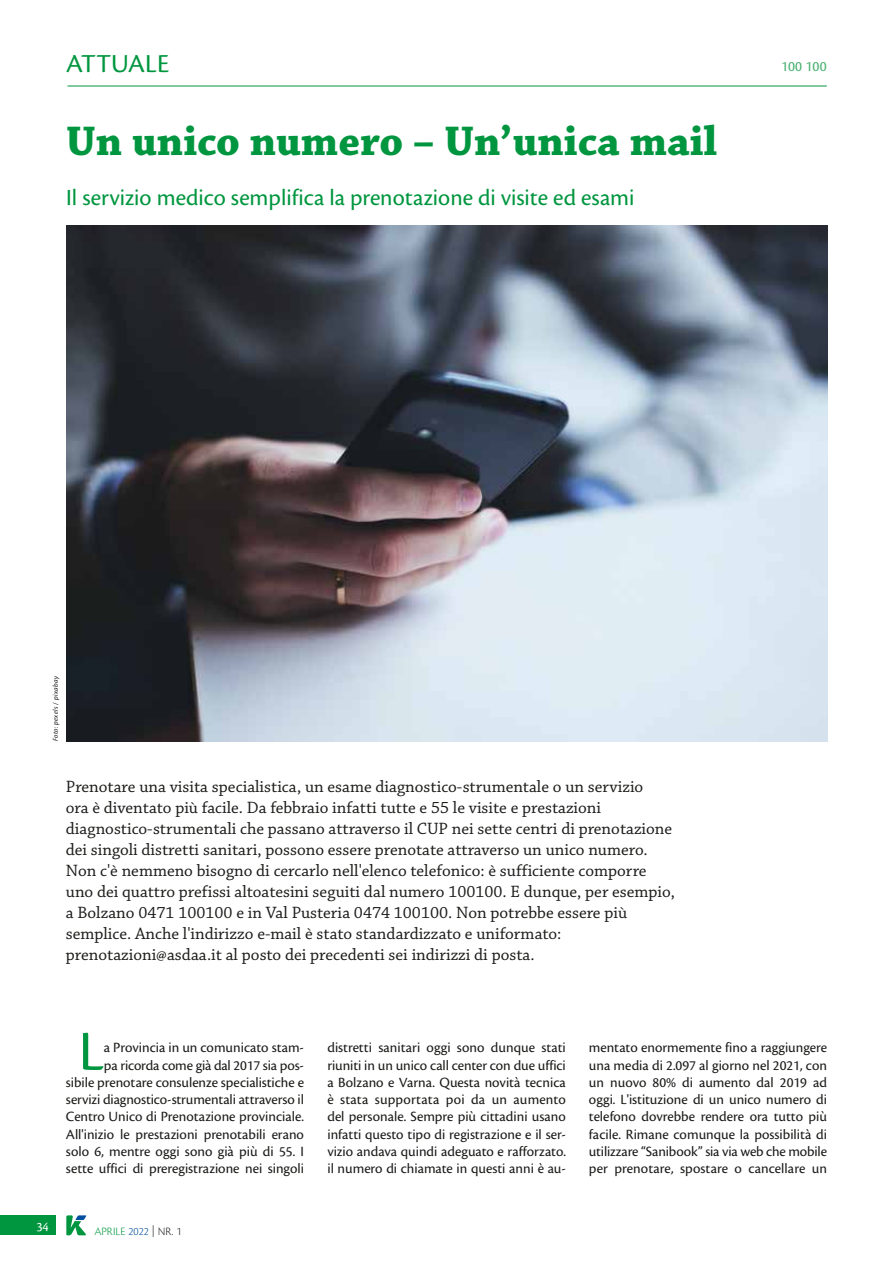
<style>
.page{position:relative;width:893px;height:1263px;background:#fff}
.page>*{position:absolute;margin:0;border:0;box-sizing:border-box;transform-origin:0 0}
.t1{font:58.65px "Cronos Pro";color:#00963f}
.t2{font:700 43.5px "Chaparral Pro";color:#00963f}
.t3{font:27px "Cronos Pro";letter-spacing:.005em;color:#00963f}
.t4{font:24px "Cronos Pro";color:#00963f}
.t5{font:17.25px/21px "Chaparral Pro";color:#1a1a18}
.t6{font:15px "Cronos Pro";letter-spacing:.01em;color:#47b16f}
.t7{font:14.7px/17.2px "Cronos Pro";color:#1a1a18;text-align:justify}
.t8{font:13.5px "Cronos Pro";color:#fff}
.t9{font:300 11.7px "Cronos Pro";color:#00963f}
.t10{font:italic 7.5px "Cronos Pro";letter-spacing:.025em;color:#1a1a18}
.s1{color:#004e9e}
.s2{color:#1a1a18}
</style>
<div class="page">
<img style="left:66px;top:225px;width:761px;height:517px">
<svg style="left:66px;top:1215px;width:20px;height:20px"></svg>
<div style="left:0;top:1215px;width:55px;height:20px;background:#00963f"></div>
<hr style="left:68px;top:86px;width:759px;height:1px;background:#00963f">
<h3 class="t3" style="left:66px;top:48px;width:105px">ATTUALE</h3>
<p class="t6" style="left:781px;top:58px;width:47px">100 100</p>
<h2 class="t2" style="left:66px;top:116px;width:652px">Un unico numero – Un’unica mail</h2>
<h3 class="t4" style="left:66px;top:184px;width:570px">Il servizio medico semplifica la prenotazione di visite ed esami</h3>
<p class="t10" style="left:51px;top:741px;width:67px;rotate:-90deg">Foto: pexels / pixabay</p>
<p class="t5" style="left:66px;top:777px;width:611px">Prenotare una visita specialistica, un esame diagnostico-strumentale o un servizio<br>ora è diventato più facile. Da febbraio infatti tutte e 55 le visite e prestazioni diagnostico-strumentali che passano attraverso il CUP nei sette centri di prenotazione dei singoli distretti sanitari, possono essere prenotate attraverso un unico numero.<br>Non c'è nemmeno bisogno di cercarlo nell'elenco telefonico: è sufficiente comporre uno dei quattro prefissi altoatesini seguiti dal numero 100100. E dunque, per esempio, a Bolzano 0471 100100 e in Val Pusteria 0474 100100. Non potrebbe essere più semplice. Anche l'indirizzo e-mail è stato standardizzato e uniformato: prenotazioni@asdaa.it al posto dei precedenti sei indirizzi di posta.</p>
<h1 class="t1" style="left:79px;top:1018px;width:27px">L</h1>
<p class="t7" style="left:66px;top:1039px;width:240px;text-align:right">a Provincia in un comunicato stam-<br>pa ricorda come già dal 2017 sia pos-<br>sibile prenotare consulenze specialistiche e servizi diagnostico-strumentali attraverso il Centro Unico di Prenotazione provinciale.<br>All'inizio le prestazioni prenotabili erano solo 6, mentre oggi sono già più di 55. I sette uffici di preregistrazione nei singoli</p>
<p class="t8" style="left:37px;top:1219px;width:14px">34</p>
<p class="t9" style="left:94px;top:1224px;width:89px">APRILE <span class="s1">2022</span> <span class="s2">| NR. 1</span></p>
<p class="t7" style="left:327px;top:1039px;width:240px">distretti sanitari oggi sono dunque stati riuniti in un unico call center con due uffici a Bolzano e Varna. Questa novità tecnica è stata supportata poi da un aumento del personale. Sempre più cittadini usano infatti questo tipo di registrazione e il ser&shy;vizio andava quindi adeguato e rafforzato. il numero di chiamate in questi anni è au-</p>
<p class="t7" style="left:589px;top:1039px;width:240px">mentato enormemente fino a raggiungere una media di 2.097 al giorno nel 2021, con un nuovo 80% di aumento dal 2019 ad oggi. L'istituzione di un unico numero di telefono dovrebbe rendere ora tutto più facile. Rimane comunque la possibilità di utilizzare “Sanibook” sia via web che mobile per prenotare, spostare o cancellare un</p>
</div>
